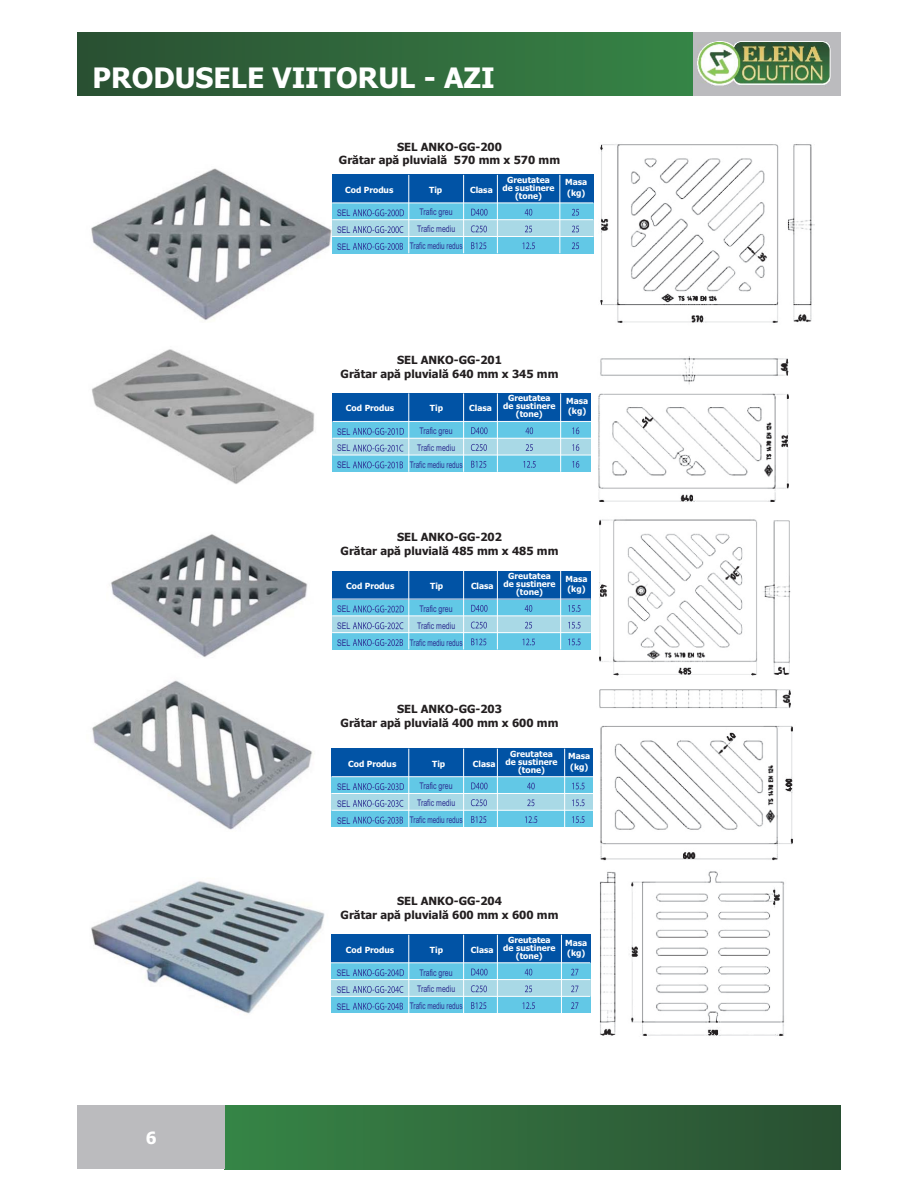
<style>
.page{position:relative;width:918px;height:1188px;background:#fff}
.page>*{position:absolute;margin:0;border:0;box-sizing:border-box;transform-origin:0 0}
.t1{font:700 28.2px "Tahoma";color:#fff}
.t2{font:700 16.95px "Tahoma";color:#fff}
.t3{font:700 11.25px/13.6px "Tahoma";color:#231f20;text-align:center}
.t4{font:9.15px "Arial";color:#2e3092;scale:.76 1}
.t5{font:9.15px "Arial";color:#2e3092;scale:.7 1}
.t6{font:700 8.4px/7.9px "Tahoma";color:#fff}
</style>
<div class="page">
<img style="left:91px;top:168px;width:248px;height:152px">
<img style="left:92px;top:349px;width:223px;height:135px">
<img style="left:92px;top:680px;width:221px;height:150px">
<img style="left:91px;top:881px;width:244px;height:134px">
<img style="left:600px;top:144px;width:215px;height:179px">
<img style="left:598px;top:356px;width:191px;height:146px">
<img style="left:599px;top:519px;width:192px;height:157px">
<img style="left:599px;top:689px;width:194px;height:172px">
<img style="left:600px;top:871px;width:184px;height:165px">
<img style="left:111px;top:534px;width:197px;height:123px">
<div style="left:332px;top:175px;width:261px;height:78px;background:#62c8e6"></div>
<div style="left:332px;top:175px;width:261px;height:28px;background:#0153a5"></div>
<hr style="left:332px;top:202px;width:261px;height:1px;background:#fff">
<div style="left:332px;top:220px;width:261px;height:16px;background:#a9d9e6"></div>
<hr style="left:332px;top:219px;width:261px;height:1px;background:#fff">
<hr style="left:332px;top:236px;width:261px;height:1px;background:#fff">
<hr style="left:408px;top:175px;width:1px;height:78px;background:#fff">
<hr style="left:463px;top:175px;width:1px;height:78px;background:#fff">
<hr style="left:497px;top:175px;width:1px;height:78px;background:#fff">
<hr style="left:559px;top:175px;width:1px;height:78px;background:#fff">
<svg style="left:572px;top:209px;width:7px;height:40px"></svg>
<svg style="left:523px;top:209px;width:12px;height:40px"></svg>
<svg style="left:471px;top:209px;width:17px;height:40px"></svg>
<svg style="left:353px;top:209px;width:51px;height:41px"></svg>
<div style="left:333px;top:393px;width:258px;height:79px;background:#62c8e6"></div>
<div style="left:333px;top:393px;width:258px;height:28px;background:#0153a5"></div>
<hr style="left:333px;top:421px;width:258px;height:1px;background:#fff">
<div style="left:333px;top:438px;width:258px;height:17px;background:#a9d9e6"></div>
<hr style="left:333px;top:438px;width:258px;height:1px;background:#fff">
<hr style="left:333px;top:455px;width:258px;height:1px;background:#fff">
<hr style="left:408px;top:393px;width:1px;height:79px;background:#fff">
<hr style="left:463px;top:393px;width:1px;height:79px;background:#fff">
<hr style="left:497px;top:393px;width:1px;height:79px;background:#fff">
<hr style="left:560px;top:393px;width:1px;height:79px;background:#fff">
<svg style="left:572px;top:427px;width:7px;height:41px"></svg>
<svg style="left:471px;top:427px;width:17px;height:41px"></svg>
<svg style="left:523px;top:427px;width:13px;height:41px"></svg>
<svg style="left:353px;top:428px;width:51px;height:40px"></svg>
<div style="left:332px;top:571px;width:259px;height:78px;background:#62c8e6"></div>
<div style="left:332px;top:571px;width:259px;height:28px;background:#0153a5"></div>
<hr style="left:332px;top:599px;width:259px;height:1px;background:#fff">
<div style="left:332px;top:616px;width:259px;height:17px;background:#a9d9e6"></div>
<hr style="left:332px;top:615px;width:259px;height:1px;background:#fff">
<hr style="left:332px;top:632px;width:259px;height:1px;background:#fff">
<hr style="left:408px;top:571px;width:1px;height:78px;background:#fff">
<hr style="left:463px;top:571px;width:1px;height:78px;background:#fff">
<hr style="left:497px;top:571px;width:1px;height:78px;background:#fff">
<hr style="left:560px;top:571px;width:1px;height:78px;background:#fff">
<svg style="left:568px;top:605px;width:13px;height:40px"></svg>
<svg style="left:471px;top:605px;width:17px;height:40px"></svg>
<svg style="left:523px;top:605px;width:12px;height:40px"></svg>
<svg style="left:353px;top:605px;width:51px;height:41px"></svg>
<div style="left:331px;top:749px;width:262px;height:78px;background:#62c8e6"></div>
<div style="left:331px;top:749px;width:262px;height:28px;background:#0153a5"></div>
<hr style="left:331px;top:776px;width:262px;height:1px;background:#fff">
<div style="left:331px;top:793px;width:262px;height:17px;background:#a9d9e6"></div>
<hr style="left:331px;top:793px;width:262px;height:1px;background:#fff">
<hr style="left:331px;top:810px;width:262px;height:1px;background:#fff">
<hr style="left:408px;top:749px;width:1px;height:78px;background:#fff">
<hr style="left:463px;top:749px;width:1px;height:78px;background:#fff">
<hr style="left:497px;top:749px;width:1px;height:78px;background:#fff">
<hr style="left:564px;top:749px;width:1px;height:78px;background:#fff">
<svg style="left:572px;top:783px;width:13px;height:40px"></svg>
<svg style="left:525px;top:783px;width:12px;height:40px"></svg>
<svg style="left:471px;top:782px;width:17px;height:41px"></svg>
<svg style="left:353px;top:783px;width:51px;height:41px"></svg>
<div style="left:331px;top:935px;width:259px;height:78px;background:#62c8e6"></div>
<div style="left:331px;top:935px;width:259px;height:28px;background:#0153a5"></div>
<hr style="left:331px;top:962px;width:259px;height:1px;background:#fff">
<div style="left:331px;top:980px;width:259px;height:16px;background:#a9d9e6"></div>
<hr style="left:331px;top:979px;width:259px;height:1px;background:#fff">
<hr style="left:331px;top:996px;width:259px;height:1px;background:#fff">
<hr style="left:408px;top:935px;width:1px;height:78px;background:#fff">
<hr style="left:463px;top:935px;width:1px;height:78px;background:#fff">
<hr style="left:497px;top:935px;width:1px;height:78px;background:#fff">
<hr style="left:561px;top:935px;width:1px;height:78px;background:#fff">
<svg style="left:571px;top:969px;width:7px;height:40px"></svg>
<svg style="left:471px;top:969px;width:17px;height:40px"></svg>
<svg style="left:523px;top:969px;width:12px;height:40px"></svg>
<svg style="left:353px;top:969px;width:51px;height:41px"></svg>
<div style="left:77px;top:32px;width:617px;height:64px;background:linear-gradient(to right,#2a4f32,#368446)"></div>
<div style="left:694px;top:32px;width:147px;height:64px;background:#bbbbbe"></div>
<svg style="left:697px;top:41px;width:134px;height:41px"></svg>
<img style="left:698px;top:42px;width:131px;height:44px">
<div style="left:225px;top:1106px;width:616px;height:63px;background:linear-gradient(to right,#368446,#2a4f32)"></div>
<div style="left:77px;top:1106px;width:148px;height:63px;background:#bbbbbe"></div>
<h1 class="t1" style="left:93px;top:67px;width:404px">PRODUSELE VIITORUL - AZI</h1>
<h3 class="t3" style="left:339px;top:141px;width:223px">SEL ANKO-GG-200<br>Grãtar apã pluvialã 570 mm x 570 mm</h3>
<p class="t6" style="left:502px;top:176px;width:54px;text-align:center">Greutatea de sustinere (tone)</p>
<p class="t6" style="left:345px;top:186px;width:50px">Cod Produs</p>
<p class="t6" style="left:429px;top:186px;width:15px">Tip</p>
<p class="t6" style="left:470px;top:186px;width:24px">Clasa</p>
<p class="t6" style="left:565px;top:178px;width:24px;line-height:10.2px">Masa (kg)</p>
<p class="t4" style="left:337px;top:210px;width:19px">SEL</p>
<p class="t4" style="left:420px;top:209px;width:45px">Trafic greu</p>
<p class="t4" style="left:337px;top:226px;width:19px">SEL</p>
<p class="t4" style="left:417px;top:226px;width:52px">Trafic mediu</p>
<p class="t4" style="left:337px;top:243px;width:19px">SEL</p>
<p class="t5" style="left:410px;top:242px;width:77px">Trafic mediu redus</p>
<h3 class="t3" style="left:341px;top:354px;width:219px">SEL ANKO-GG-201<br>Grãtar apã pluvialã 640 mm x 345 mm</h3>
<p class="t6" style="left:503px;top:395px;width:54px;text-align:center">Greutatea de sustinere (tone)</p>
<p class="t6" style="left:346px;top:405px;width:50px">Cod Produs</p>
<p class="t6" style="left:430px;top:405px;width:15px">Tip</p>
<p class="t6" style="left:469px;top:405px;width:24px">Clasa</p>
<p class="t6" style="left:566px;top:396px;width:24px;line-height:10.2px">Masa (kg)</p>
<p class="t4" style="left:337px;top:428px;width:19px">SEL</p>
<p class="t4" style="left:420px;top:428px;width:45px">Trafic greu</p>
<p class="t4" style="left:337px;top:445px;width:19px">SEL</p>
<p class="t4" style="left:417px;top:444px;width:52px">Trafic mediu</p>
<p class="t4" style="left:337px;top:462px;width:19px">SEL</p>
<p class="t5" style="left:410px;top:461px;width:77px">Trafic mediu redus</p>
<h3 class="t3" style="left:341px;top:531px;width:219px">SEL ANKO-GG-202<br>Grãtar apã pluvialã 485 mm x 485 mm</h3>
<p class="t6" style="left:503px;top:573px;width:54px;text-align:center">Greutatea de sustinere (tone)</p>
<p class="t6" style="left:346px;top:583px;width:50px">Cod Produs</p>
<p class="t6" style="left:430px;top:583px;width:15px">Tip</p>
<p class="t6" style="left:471px;top:583px;width:24px">Clasa</p>
<p class="t6" style="left:566px;top:574px;width:24px;line-height:10.2px">Masa (kg)</p>
<p class="t4" style="left:337px;top:606px;width:19px">SEL</p>
<p class="t4" style="left:420px;top:606px;width:45px">Trafic greu</p>
<p class="t4" style="left:337px;top:622px;width:19px">SEL</p>
<p class="t4" style="left:417px;top:622px;width:52px">Trafic mediu</p>
<p class="t4" style="left:337px;top:639px;width:19px">SEL</p>
<p class="t5" style="left:410px;top:639px;width:77px">Trafic mediu redus</p>
<h3 class="t3" style="left:341px;top:704px;width:219px">SEL ANKO-GG-203<br>Grãtar apã pluvialã 400 mm x 600 mm</h3>
<p class="t6" style="left:505px;top:750px;width:54px;text-align:center">Greutatea de sustinere (tone)</p>
<p class="t6" style="left:348px;top:760px;width:50px">Cod Produs</p>
<p class="t6" style="left:432px;top:760px;width:15px">Tip</p>
<p class="t6" style="left:473px;top:760px;width:24px">Clasa</p>
<p class="t6" style="left:568px;top:752px;width:24px;line-height:10.2px">Masa (kg)</p>
<p class="t4" style="left:337px;top:783px;width:19px">SEL</p>
<p class="t4" style="left:420px;top:783px;width:45px">Trafic greu</p>
<p class="t4" style="left:337px;top:800px;width:19px">SEL</p>
<p class="t4" style="left:417px;top:799px;width:52px">Trafic mediu</p>
<p class="t4" style="left:337px;top:817px;width:19px">SEL</p>
<p class="t5" style="left:410px;top:816px;width:77px">Trafic mediu redus</p>
<h3 class="t3" style="left:341px;top:896px;width:219px">SEL ANKO-GG-204<br>Grãtar apã pluvialã 600 mm x 600 mm</h3>
<p class="t6" style="left:503px;top:937px;width:54px;text-align:center">Greutatea de sustinere (tone)</p>
<p class="t6" style="left:346px;top:947px;width:50px">Cod Produs</p>
<p class="t6" style="left:430px;top:947px;width:15px">Tip</p>
<p class="t6" style="left:471px;top:947px;width:24px">Clasa</p>
<p class="t6" style="left:565px;top:938px;width:24px;line-height:10.2px">Masa (kg)</p>
<h2 class="t2" style="left:146px;top:1131px;width:12px">6</h2>
<p class="t4" style="left:337px;top:969px;width:19px">SEL</p>
<p class="t4" style="left:420px;top:969px;width:45px">Trafic greu</p>
<p class="t4" style="left:337px;top:986px;width:19px">SEL</p>
<p class="t4" style="left:417px;top:986px;width:52px">Trafic mediu</p>
<p class="t4" style="left:337px;top:1003px;width:19px">SEL</p>
<p class="t5" style="left:410px;top:1003px;width:77px">Trafic mediu redus</p>
</div>
